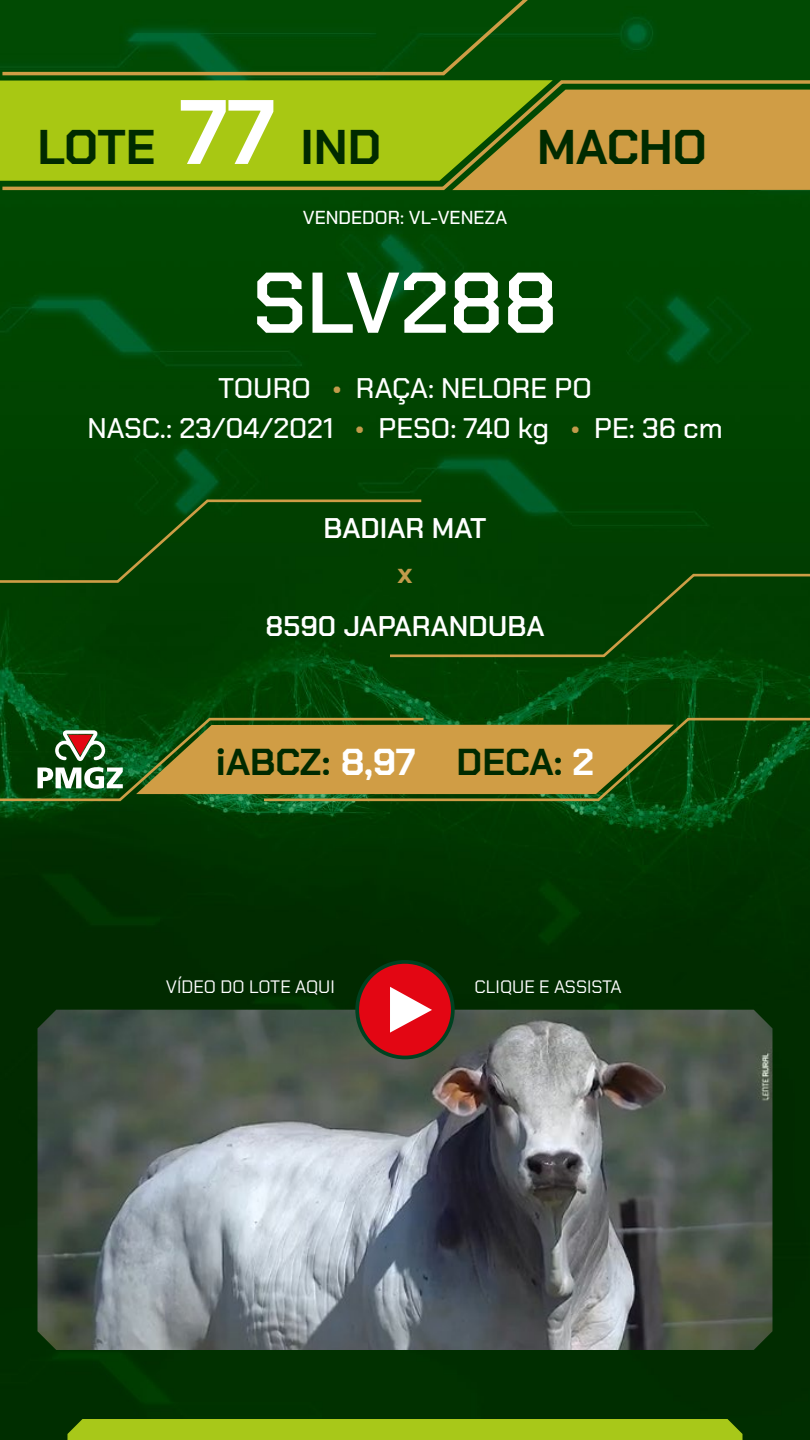
<style>
.page{position:relative;width:810px;height:1440px;background:#fff}
.page>*{position:absolute;margin:0;border:0;box-sizing:border-box;transform-origin:0 0}
.t1{font:600 85.95px "Chakra Petch";color:#fff}
.t2{font:700 48.75px "Chakra Petch";color:#002a00}
.t3{font:700 37.5px "Chakra Petch";color:#002a00}
.t4{font:500 28.42px/39.8px "Chakra Petch";color:#fff;text-align:center}
.t5{font:600 28.42px "Chakra Petch";color:#fff}
.t6{font:700 28.42px "Chakra Petch";color:#c29b4b}
.t7{font:500 18.75px "Chakra Petch";color:#fff}
.t8{font:18px "Chakra Petch";color:#fff}
.s1{font-size:91.28px;color:#fff}
.s2{color:#c29b4b}
.s3{color:#fff}
</style>
<div class="page">
<img style="left:0;top:77px;width:810px;height:1363px">
<svg style="left:0;top:79px;width:810px;height:113px"></svg>
<svg style="left:0;top:0;width:810px;height:77px"></svg>
<div style="left:68px;top:1419px;width:674px;height:21px;background:#a8c819"></div>
<svg style="left:674px;top:717px;width:136px;height:85px"></svg>
<svg style="left:0;top:717px;width:674px;height:85px"></svg>
<div style="left:0;top:498px;width:810px;height:160px;background:#013f00"></div>
<img style="left:38px;top:1010px;width:734px;height:340px">
<div style="left:357px;top:962px;width:96px;height:95px;background:#e30613;border-radius:50%"></div>
<div style="left:355px;top:960px;width:100px;height:99px;border:4px solid #004120;border-radius:50%"></div>
<svg style="left:390px;top:987px;width:42px;height:46px"></svg>
<h2 class="t2" style="left:38px;top:119px;width:345px">LOTE <span class="s1">77</span> IND</h2>
<p class="t7" style="left:303px;top:207px;width:206px">VENDEDOR: VL-VENEZA</p>
<h2 class="t2" style="left:537px;top:119px;width:171px">MACHO</h2>
<h1 class="t1" style="left:252px;top:253px;width:307px">SLV288</h1>
<p class="t4" style="left:87px;top:369px;width:637px">TOURO <span class="s2">•</span> RAÇA: NELORE PO<br>NASC.: 23/04/2021 <span class="s2">•</span> PESO: 740 kg <span class="s2">•</span> PE: 36 cm</p>
<p class="t5" style="left:324px;top:511px;width:164px">BADIAR MAT</p>
<p class="t6" style="left:397px;top:556px;width:17px">x</p>
<p class="t5" style="left:265px;top:609px;width:281px">8590 JAPARANDUBA</p>
<h3 class="t3" style="left:216px;top:740px;width:380px">iABCZ: <span class="s3">8,97</span> DECA: <span class="s3">2</span></h3>
<p class="t8" style="left:166px;top:976px;width:171px">VÍDEO DO LOTE AQUI</p>
<p class="t8" style="left:475px;top:976px;width:149px">CLIQUE E ASSISTA</p>
</div>
